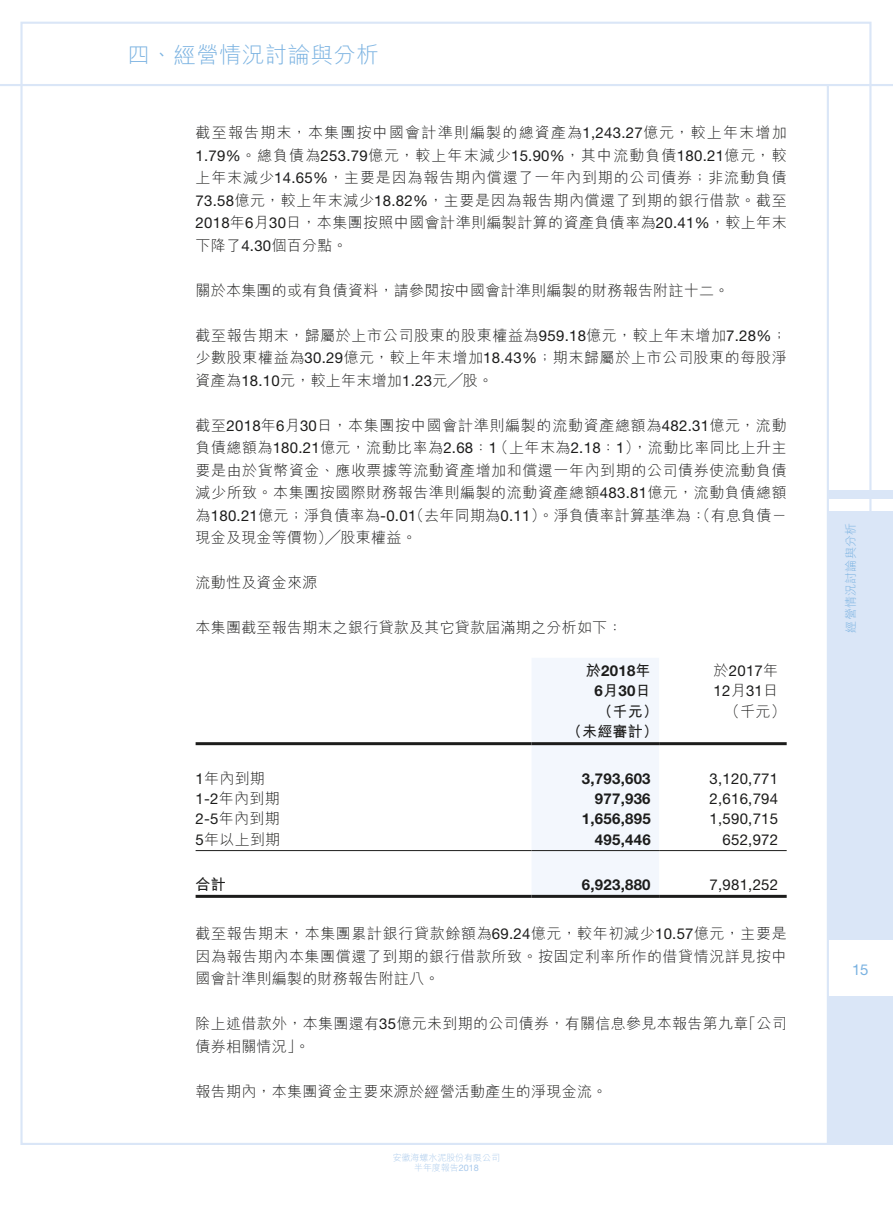
<style>
.page{position:relative;width:893px;height:1212px;background:#fff}
.page>*{position:absolute;margin:0;border:0;box-sizing:border-box;transform-origin:0 0}
.t1{font:300 22.5px "M Hei HK";letter-spacing:.015em;color:#7ab2e1}
.t2{font:300 15px/22.5px "M Hei HK";letter-spacing:.015em;color:#1c1c1b;text-align:justify}
.t3{font:15px/20.2px "Helvetica Neue LT Std";letter-spacing:.015em;color:#1c1c1b}
.t4{font:700 15px/20.2px "Helvetica Neue LT Std";letter-spacing:.015em;color:#1c1c1b;text-align:center}
.t5{font:700 15px "M Hei HK";letter-spacing:.015em;color:#1c1c1b}
.t6{font:15px "Helvetica Neue LT Std";color:#7ab2e1}
.t7{font:300 12px "M Hei HK";letter-spacing:.015em;color:#7ab2e1}
.t8{font:300 9px/10.8px "M Hei HK";letter-spacing:-.005em;color:#a7c8eb;text-align:center}
.s1{font-family:"Helvetica Neue LT Std";font-weight:400}
.s2{font-family:"M Hei HK"}
.s3{font-family:"M Hei HK";font-weight:300}
</style>
<div class="page">
<div style="left:828px;top:511px;width:65px;height:634px;background:#dae6f7"></div>
<div style="left:828px;top:490px;width:65px;height:9px;background:#dae6f7"></div>
<hr style="left:0;top:84px;width:893px;height:2px;background:#dae6f7">
<div style="left:828px;top:941px;width:65px;height:55px;background:#fff"></div>
<hr style="left:827px;top:85px;width:2px;height:1060px;background:#dae6f7">
<div style="left:531px;top:658px;width:128px;height:237px;background:#f3f7fd"></div>
<hr style="left:196px;top:742px;width:335px;height:3px;background:#1c1c1b">
<hr style="left:531px;top:742px;width:128px;height:3px;background:#1c1c1b">
<hr style="left:659px;top:742px;width:128px;height:3px;background:#1c1c1b">
<hr style="left:196px;top:850px;width:335px;height:1px;background:#1c1c1b">
<hr style="left:531px;top:850px;width:128px;height:1px;background:#1c1c1b">
<hr style="left:659px;top:850px;width:128px;height:1px;background:#1c1c1b">
<hr style="left:196px;top:895px;width:335px;height:3px;background:#1c1c1b">
<hr style="left:531px;top:895px;width:128px;height:3px;background:#1c1c1b">
<hr style="left:659px;top:895px;width:128px;height:3px;background:#1c1c1b">
<h1 class="t1" style="left:128px;top:39px;width:253px">四、經營情況討論與分析</h1>
<p class="t2" style="left:196px;top:121px;width:593px">截至報告期末，本集團按中國會計準則編製的總資產為<span class="s1">1,243.27</span>億元，較上年末增加<span class="s1">1.79%</span>。總負債為<span class="s1">253.79</span>億元，較上年末減少<span class="s1">15.90%</span>，其中流動負債<span class="s1">180.21</span>億元，較上年末減少<span class="s1">14.65%</span>，主要是因為報告期內償還了一年內到期的公司債券；非流動負債<span class="s1">73.58</span>億元，較上年末減少<span class="s1">18.82%</span>，主要是因為報告期內償還了到期的銀行借款。截至<span class="s1">2018</span>年<span class="s1">6</span>月<span class="s1">30</span>日，本集團按照中國會計準則編製計算的資產負債率為<span class="s1">20.41%</span>，較上年末下降了<span class="s1">4.30</span>個百分點。</p>
<p class="t2" style="left:196px;top:278px;width:535px">關於本集團的或有負債資料，請參閱按中國會計準則編製的財務報告附註十二。</p>
<p class="t2" style="left:196px;top:323px;width:593px">截至報告期末，歸屬於上市公司股東的股東權益為<span class="s1">959.18</span>億元，較上年末增加<span class="s1">7.28%</span>；少數股東權益為<span class="s1">30.29</span>億元，較上年末增加<span class="s1">18.43%</span>；期末歸屬於上市公司股東的每股淨資產為<span class="s1">18.10</span>元，較上年末增加<span class="s1">1.23</span>元╱股。</p>
<p class="t2" style="left:196px;top:413px;width:593px">截至<span class="s1">2018</span>年<span class="s1">6</span>月<span class="s1">30</span>日，本集團按中國會計準則編製的流動資產總額為<span class="s1">482.31</span>億元，流動負債總額為<span class="s1">180.21</span>億元，流動比率為<span class="s1">2.68</span>：<span class="s1">1</span>（上年末為<span class="s1">2.18</span>：<span class="s1">1</span>），流動比率同比上升主要是由於貨幣資金、應收票據等流動資產增加和償還一年內到期的公司債券使流動負債減少所致。本集團按國際財務報告準則編製的流動資產總額<span class="s1">483.81</span>億元，流動負債總額為<span class="s1">180.21</span>億元；淨負債率為<span class="s1">-0.01</span>（去年同期為<span class="s1">0.11</span>）。淨負債率計算基準為：（有息負債－現金及現金等價物）╱股東權益。</p>
<p class="t2" style="left:196px;top:571px;width:123px">流動性及資金來源</p>
<p class="t2" style="left:196px;top:616px;width:428px">本集團截至報告期末之銀行貸款及其它貸款屆滿期之分析如下：</p>
<p class="t4" style="left:586px;top:660px;width:66px"><span class="s2">於</span>2018<span class="s2">年<br></span>6<span class="s2">月</span>30<span class="s2">日</span></p>
<p class="t3" style="left:714px;top:660px;width:66px"><span class="s3">於</span>2017<span class="s3">年<br></span>12<span class="s3">月</span>31<span class="s3">日</span></p>
<p class="t5" style="left:597px;top:700px;width:62px">（千元）</p>
<p class="t2" style="left:725px;top:699px;width:62px">（千元）</p>
<p class="t5" style="left:567px;top:720px;width:93px">（未經審計）</p>
<p class="t2" style="left:196px;top:766px;width:71px"><span class="s1">1</span>年內到期</p>
<p class="t4" style="left:582px;top:768px;width:70px">3,793,603</p>
<p class="t3" style="left:709px;top:768px;width:70px">3,120,771</p>
<p class="t2" style="left:196px;top:787px;width:86px"><span class="s1">1-2</span>年內到期</p>
<p class="t4" style="left:595px;top:788px;width:57px">977,936</p>
<p class="t3" style="left:709px;top:788px;width:70px">2,616,794</p>
<p class="t2" style="left:196px;top:807px;width:86px"><span class="s1">2-5</span>年內到期</p>
<p class="t4" style="left:582px;top:808px;width:70px">1,656,895</p>
<p class="t3" style="left:709px;top:809px;width:70px">1,590,715</p>
<p class="t2" style="left:196px;top:827px;width:86px"><span class="s1">5</span>年以上到期</p>
<p class="t4" style="left:595px;top:829px;width:57px">495,446</p>
<p class="t3" style="left:722px;top:829px;width:57px">652,972</p>
<p class="t5" style="left:196px;top:873px;width:32px">合計</p>
<p class="t4" style="left:582px;top:874px;width:70px">6,923,880</p>
<p class="t3" style="left:709px;top:874px;width:70px">7,981,252</p>
<p class="t2" style="left:196px;top:922px;width:593px">截至報告期末，本集團累計銀行貸款餘額為<span class="s1">69.24</span>億元，較年初減少<span class="s1">10.57</span>億元，主要是因為報告期內本集團償還了到期的銀行借款所致。按固定利率所作的借貸情況詳見按中國會計準則編製的財務報告附註八。</p>
<p class="t2" style="left:196px;top:1012px;width:593px">除上述借款外，本集團還有<span class="s1">35</span>億元未到期的公司債券，有關信息參見本報告第九章「公司債券相關情況」。</p>
<p class="t2" style="left:196px;top:1079px;width:413px">報告期內，本集團資金主要來源於經營活動產生的淨現金流。</p>
<p class="t8" style="left:393px;top:1151px;width:109px">安徽海螺水泥股份有限公司半年度報告<span class="s1">2018</span></p>
<p class="t7" style="left:842px;top:633px;width:111px;rotate:-90deg">經營情況討論與分析</p>
<p class="t6" style="left:852px;top:960px;width:18px">15</p>
</div>
